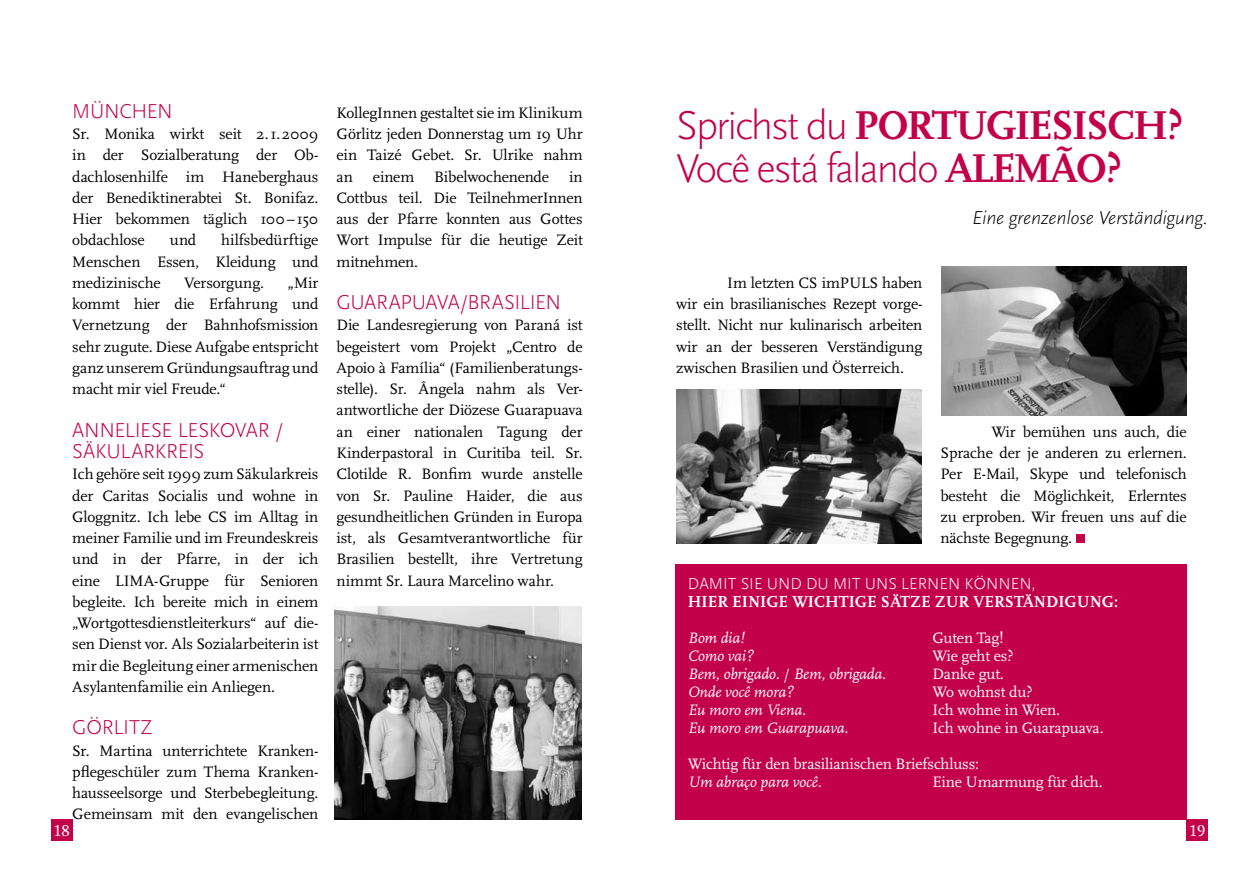
<style>
.page{position:relative;width:1259px;height:893px;background:#fff}
.page>*{position:absolute;margin:0;border:0;box-sizing:border-box;transform-origin:0 0}
.t1{font:700 42px "Scala";letter-spacing:-.05em;color:#c3004a}
.t2{font:300 42px "Scala Sans";color:#c3004a}
.t3{font:300 21px/21.3px "Scala Sans";letter-spacing:-.02em;color:#c3004a}
.t4{font:italic 300 19.5px "Scala Sans";letter-spacing:-.015em;color:#000}
.t5{font:700 16.5px "Scala";color:#fff}
.t6{font:300 16.5px "Scala Sans";color:#fff}
.t7{font:16.5px "Scala Caps";color:#fff}
.t8{font:15.75px/21.3px "Scala";letter-spacing:-.01em;color:#000;text-align:justify}
.t9{font:15.75px "Scala";letter-spacing:-.01em;color:#fff}
.t10{font:italic 15.75px "Scala";letter-spacing:-.01em;color:#fff}
.s1{font-family:"Scala Sans";font-weight:300}
.s2{font-family:"Scala";font-weight:700}
.s3{font-style:normal}
</style>
<div class="page">
<div style="left:51px;top:819px;width:21px;height:22px;background:#c3004a"></div>
<div style="left:1186px;top:819px;width:22px;height:22px;background:#c3004a"></div>
<img style="left:334px;top:607px;width:248px;height:212px">
<img style="left:942px;top:267px;width:244px;height:148px">
<img style="left:676px;top:390px;width:245px;height:153px">
<div style="left:675px;top:564px;width:511px;height:255px;background:#c3004a"></div>
<div style="left:1076px;top:535px;width:8px;height:8px;background:#c3004a"></div>
<h2 class="t3" style="left:72px;top:101px;width:102px">MÜNCHEN</h2>
<p class="t8" style="left:72px;top:124px;width:248px">Sr. Monika wirkt seit 2.1.2009 in der Sozialberatung der Ob&shy;dachlosenhilfe im Haneberghaus der Benediktinerabtei St. Bonifaz.<br>Hier bekommen täglich 100–150 obdachlose</p>
<p class="t8" style="left:336px;top:102px;width:248px">KollegInnen gestaltet sie im Klinikum Görlitz jeden Donnerstag um 19 Uhr ein Taizé Gebet. Sr. Ulrike nahm an</p>
<h1 class="t1" style="left:676px;top:102px;width:436px"><span class="s1">SPRICHST DU</span> PORTUGIESISCH</h1>
<h1 class="t1" style="left:1166px;top:102px;width:19px">?</h1>
<h1 class="t2" style="left:676px;top:145px;width:447px">VOCÊ ESTÁ FALANDO <span class="s2">ALEMÃO?</span></h1>
<p class="t8" style="left:373px;top:166px;width:43px">einem</p>
<p class="t8" style="left:434px;top:166px;width:116px">Bibelwochenende</p>
<p class="t8" style="left:336px;top:166px;width:248px;text-indent:232px">in Cottbus teil. Die TeilnehmerInnen aus der Pfarre konnten aus Gottes Wort Impulse für die heutige Zeit mitnehmen.</p>
<h2 class="t3" style="left:336px;top:292px;width:226px">GUARAPUAVA/BRASILIEN</h2>
<p class="t8" style="left:336px;top:315px;width:248px">Die Landesregierung von Paraná ist begeistert vom Projekt „Centro de Apoio à Família“ (Familienberatungs&shy;stelle). Sr. Ângela nahm als Ver&shy;antwortliche der Diözese Guarapuava an einer nationalen Tagung der Kinderpastoral in Curitiba teil. Sr.<br>Clotilde R. Bonfim wurde anstelle von Sr. Pauline Haider, die aus gesundheitlichen Gründen in Europa ist, als Gesamtverantwortliche für Brasilien bestellt, ihre Vertretung nimmt Sr. Laura Marcelino wahr.</p>
<p class="t4" style="left:972px;top:207px;width:237px">Eine grenzenlose Verständigung.</p>
<p class="t8" style="left:72px;top:230px;width:248px;text-indent:149px">hilfsbedürftige Menschen Essen, Kleidung und medizinische</p>
<p class="t8" style="left:170px;top:230px;width:28px">und</p>
<p class="t8" style="left:676px;top:272px;width:248px;text-indent:51px">Im letzten CS imPULS haben wir ein brasilianisches Rezept vorge&shy;stellt. Nicht nur kulinarisch arbeiten wir an der besseren Verständigung zwischen Brasilien und Österreich.</p>
<p class="t8" style="left:72px;top:272px;width:248px;text-indent:215px">„Mir kommt hier die Erfahrung und Vernetzung der Bahnhofsmission sehr zugute. Diese Aufgabe entspricht ganz unserem Gründungsauftrag und macht mir viel Freude.“</p>
<h2 class="t3" style="left:72px;top:420px;width:212px">ANNELIESE LESKOVAR /<br>SÄKULARKREIS</h2>
<p class="t8" style="left:72px;top:464px;width:248px">Ich gehöre seit 1999 zum Säkularkreis der Caritas Socialis und wohne in Gloggnitz. Ich lebe CS im Alltag in meiner Familie und im Freundeskreis und in der Pfarre, in der ich eine LIMA-Gruppe für Senioren begleite. Ich bereite mich in einem „Wortgottesdienstleiterkurs“ auf die&shy;sen Dienst vor. Als Sozialarbeiterin ist mir die Begleitung einer armenischen Asylantenfamilie ein Anliegen.</p>
<h2 class="t3" style="left:72px;top:717px;width:82px">GÖRLITZ</h2>
<p class="t8" style="left:72px;top:740px;width:248px">Sr. Martina unterrichtete Kranken&shy;pflegeschüler zum Thema Kranken&shy;hausseelsorge und Sterbebegleitung.<br>Gemeinsam mit den evangelischen</p>
<p class="t8" style="left:184px;top:272px;width:82px">Versorgung.</p>
<p class="t8" style="left:940px;top:421px;width:248px;text-indent:51px">Wir bemühen uns auch, die Sprache der je anderen zu erlernen.<br>Per E-Mail, Skype und telefonisch besteht die Möglichkeit, Erlerntes zu erproben. Wir freuen uns auf die nächste Begegnung.</p>
<p class="t6" style="left:688px;top:575px;width:349px">DAMIT SIE UND DU MIT UNS LERNEN KÖNNEN,</p>
<p class="t5" style="left:688px;top:593px;width:432px">HIER EINIGE WICHTIGE SÄTZE ZUR VERSTÄNDIGUNG:</p>
<p class="t10" style="left:688px;top:630px;width:58px">Bom dia!</p>
<p class="t9" style="left:932px;top:630px;width:73px">Guten Tag!</p>
<p class="t10" style="left:688px;top:648px;width:67px">Como vai?</p>
<p class="t9" style="left:932px;top:648px;width:83px">Wie geht es?</p>
<p class="t10" style="left:688px;top:666px;width:200px">Bem, obrigado. <span class="s3">/</span> Bem, obrigada.</p>
<p class="t9" style="left:932px;top:666px;width:73px">Danke gut.</p>
<p class="t10" style="left:688px;top:684px;width:107px">Onde você mora?</p>
<p class="t9" style="left:932px;top:684px;width:102px">Wo wohnst du?</p>
<p class="t10" style="left:688px;top:702px;width:120px">Eu moro em Viena.</p>
<p class="t9" style="left:932px;top:702px;width:129px">Ich wohne in Wien.</p>
<p class="t10" style="left:688px;top:720px;width:162px">Eu moro em Guarapuava.</p>
<p class="t9" style="left:932px;top:720px;width:173px">Ich wohne in Guarapuava.</p>
<p class="t9" style="left:688px;top:756px;width:293px">Wichtig für den brasilianischen Briefschluss:</p>
<p class="t10" style="left:688px;top:774px;width:135px">Um abraço para você.</p>
<p class="t9" style="left:932px;top:774px;width:172px">Eine Umarmung für dich.</p>
<p class="t7" style="left:53px;top:822px;width:18px">18</p>
<p class="t7" style="left:1189px;top:822px;width:18px">19</p>
</div>
